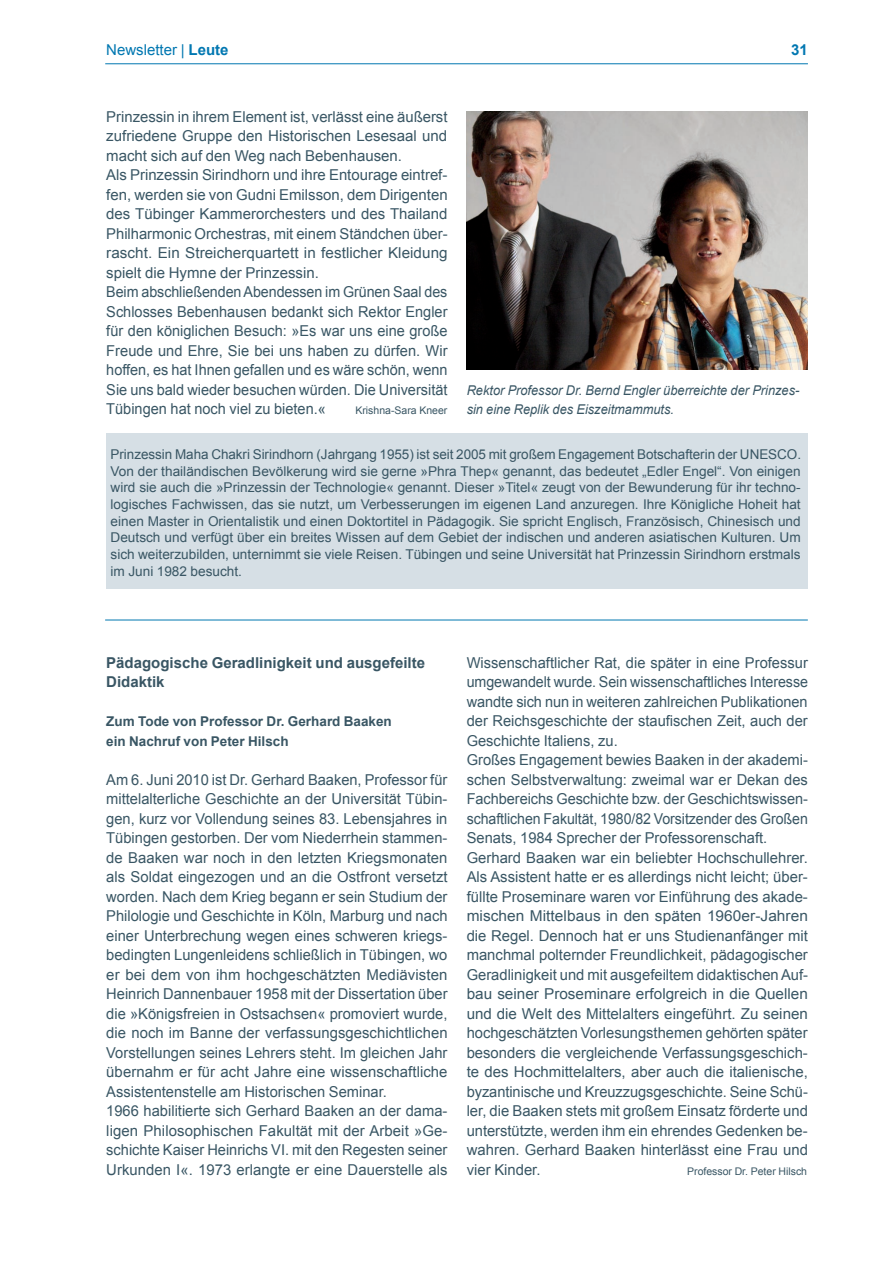
<style>
.page{position:relative;width:893px;height:1263px;background:#fff}
.page>*{position:absolute;margin:0;border:0;box-sizing:border-box;transform-origin:0 0}
.t1{font:15px/19.5px "Arial";color:#395664}
.t2{font:700 15px/19.5px "Arial";color:#395664}
.t3{font:15px "Arial";color:#0077b1}
.t4{font:700 15px "Arial";color:#0077b1}
.t5{font:13.5px/16.6px "Arial";color:#395664;text-align:justify}
.t6{font:italic 13.5px/19.5px "Arial";color:#395664;scale:.95 1}
.t7{font:700 13.5px/19.5px "Arial";color:#395664}
.t8{font:10.5px "Arial";color:#395664}
.s1{font-weight:700}
</style>
<div class="page">
<hr style="left:105px;top:63px;width:703px;height:1px;background:#0077b1">
<img style="left:467px;top:111px;width:341px;height:258px">
<div style="left:106px;top:434px;width:702px;height:155px;background:#d6dfe5"></div>
<hr style="left:105px;top:620px;width:703px;height:1px;background:#0077b1">
<p class="t3" style="left:106px;top:42px;width:124px">Newsletter | <span class="s1">Leute</span></p>
<p class="t4" style="left:791px;top:42px;width:18px">31</p>
<p class="t1" style="left:106px;top:107px;width:343px">Prinzessin in ihrem Element ist, verlässt eine äußerst zufriedene Gruppe den Historischen Lesesaal und macht sich auf den Weg nach Bebenhausen.<br>Als Prinzessin Sirindhorn und ihre Entourage eintref&shy;fen, werden sie von Gudni Emilsson, dem Dirigenten des Tübinger Kammerorchesters und des Thailand Philharmonic Orchestras, mit einem Ständchen über&shy;rascht. Ein Streicherquartett in festlicher Kleidung spielt die Hymne der Prinzessin.<br>Beim abschließenden Abendessen im Grünen Saal des Schlosses Bebenhausen bedankt sich Rektor Engler für den königlichen Besuch: »Es war uns eine große Freude und Ehre, Sie bei uns haben zu dürfen. Wir hoffen, es hat Ihnen gefallen und es wäre schön, wenn Sie uns bald wieder besuchen würden. Die Universität Tübingen hat noch viel zu bieten.«</p>
<p class="t6" style="left:467px;top:380px;width:352px">Rektor Professor Dr. Bernd Engler überreichte der Prinzes&shy;sin eine Replik des Eiszeitmammuts.</p>
<p class="t5" style="left:111px;top:446px;width:692px">Prinzessin Maha Chakri Sirindhorn (Jahrgang 1955) ist seit 2005 mit großem Engagement Botschafterin der UNESCO.<br>Von der thailändischen Bevölkerung wird sie gerne »Phra Thep« genannt, das bedeutet „Edler Engel“. Von einigen wird sie auch die »Prinzessin der Technologie« genannt. Dieser »Titel« zeugt von der Bewunderung für ihr techno&shy;logisches Fachwissen, das sie nutzt, um Verbesserungen im eigenen Land anzuregen. Ihre Königliche Hoheit hat einen Master in Orientalistik und einen Doktortitel in Pädagogik. Sie spricht Englisch, Französisch, Chinesisch und Deutsch und verfügt über ein breites Wissen auf dem Gebiet der indischen und anderen asiatischen Kulturen. Um sich weiterzubilden, unternimmt sie viele Reisen. Tübingen und seine Universität hat Prinzessin Sirindhorn erstmals im Juni 1982 besucht.</p>
<p class="t8" style="left:355px;top:404px;width:93px">Krishna-Sara Kneer</p>
<p class="t2" style="left:106px;top:653px;width:320px">Pädagogische Geradlinigkeit und ausgefeilte<br>Didaktik</p>
<p class="t7" style="left:106px;top:712px;width:287px">Zum Tode von Professor Dr. Gerhard Baaken ein Nachruf von Peter Hilsch</p>
<p class="t1" style="left:106px;top:770px;width:343px">Am 6. Juni 2010 ist Dr. Gerhard Baaken, Professor für mittelalterliche Geschichte an der Universität Tübin&shy;gen, kurz vor Vollendung seines 83. Lebensjahres in Tübingen gestorben. Der vom Niederrhein stammen&shy;de Baaken war noch in den letzten Kriegsmonaten als Soldat eingezogen und an die Ostfront versetzt worden. Nach dem Krieg begann er sein Studium der Philologie und Geschichte in Köln, Marburg und nach einer Unterbrechung wegen eines schweren kriegs&shy;bedingten Lungenleidens schließlich in Tübingen, wo er bei dem von ihm hochgeschätzten Mediävisten Heinrich Dannenbauer 1958 mit der Dissertation über die »Königsfreien in Ostsachsen« promoviert wurde, die noch im Banne der verfassungsgeschichtlichen Vorstellungen seines Lehrers steht. Im gleichen Jahr übernahm er für acht Jahre eine wissenschaftliche Assistentenstelle am Historischen Seminar.<br>1966 habilitierte sich Gerhard Baaken an der dama&shy;ligen Philosophischen Fakultät mit der Arbeit »Ge&shy;schichte Kaiser Heinrichs VI. mit den Regesten seiner Urkunden I«. 1973 erlangte er eine Dauerstelle als</p>
<p class="t1" style="left:467px;top:653px;width:343px">Wissenschaftlicher Rat, die später in eine Professur umgewandelt wurde. Sein wissenschaftliches Interesse wandte sich nun in weiteren zahlreichen Publikationen der Reichsgeschichte der staufischen Zeit, auch der Geschichte Italiens, zu.<br>Großes Engagement bewies Baaken in der akademi&shy;schen Selbstverwaltung: zweimal war er Dekan des Fachbereichs Geschichte bzw. der Geschichtswissen&shy;schaftlichen Fakultät, 1980/82 Vorsitzender des Großen Senats, 1984 Sprecher der Professorenschaft.<br>Gerhard Baaken war ein beliebter Hochschullehrer.<br>Als Assistent hatte er es allerdings nicht leicht; über&shy;füllte Proseminare waren vor Einführung des akade&shy;mischen Mittelbaus in den späten 1960er-Jahren die Regel. Dennoch hat er uns Studienanfänger mit manchmal polternder Freundlichkeit, pädagogischer Geradlinigkeit und mit ausgefeiltem didaktischen Auf&shy;bau seiner Proseminare erfolgreich in die Quellen und die Welt des Mittelalters eingeführt. Zu seinen hochgeschätzten Vorlesungsthemen gehörten später besonders die vergleichende Verfassungsgeschich&shy;te des Hochmittelalters, aber auch die italienische, byzantinische und Kreuzzugsgeschichte. Seine Schü&shy;ler, die Baaken stets mit großem Einsatz förderte und unterstützte, werden ihm ein ehrendes Gedenken be&shy;wahren. Gerhard Baaken hinterlässt eine Frau und vier Kinder.</p>
<p class="t8" style="left:687px;top:1165px;width:121px">Professor Dr. Peter Hilsch</p>
</div>
